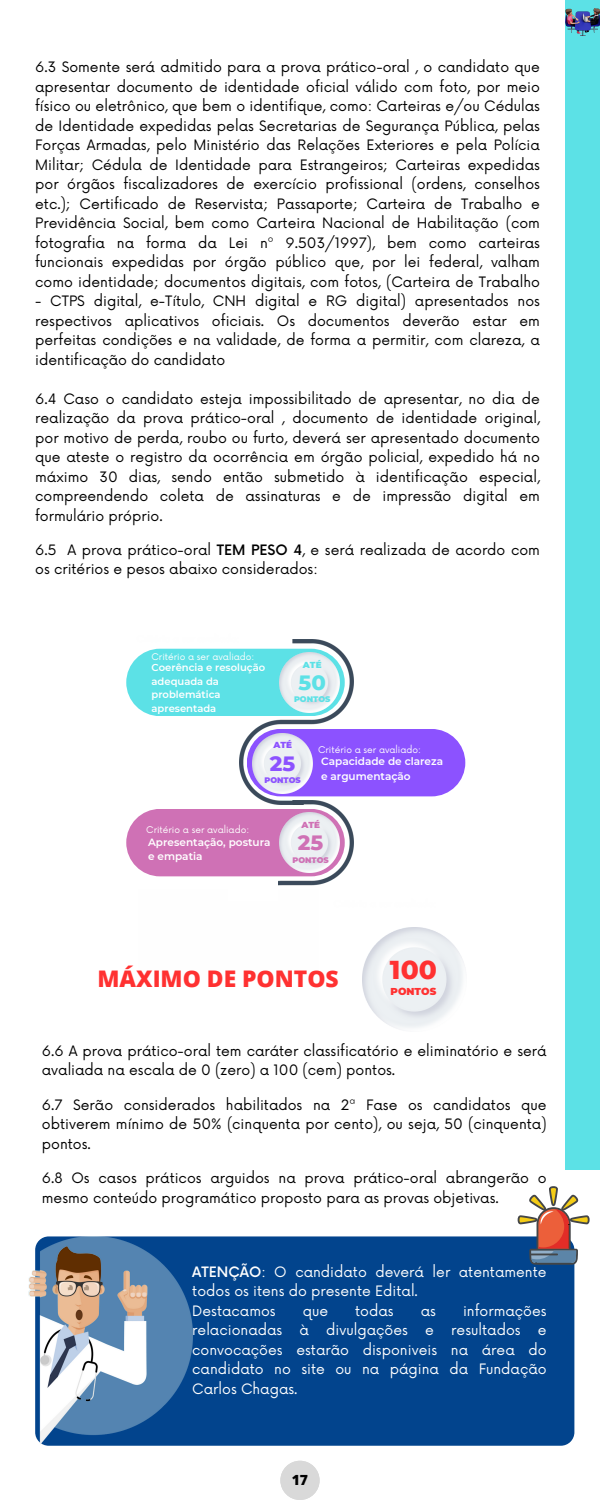
<style>
.page{position:relative;width:600px;height:1500px;background:#fff}
.page>*{position:absolute;margin:0;border:0;box-sizing:border-box;transform-origin:0 0}
.t1{font:800 26.4px "Montserrat";color:#ff3131}
.t2{font:800 22.9px "Open Sans";color:#ff3131}
.t3{font:800 21.1px "Montserrat";color:#cf71b5}
.t4{font:800 21.1px "Montserrat";color:#8c52ff}
.t5{font:800 21.1px "Montserrat";color:#5ce1e6}
.t6{font:14px/19.5px "Now";color:#000;text-align:justify}
.t7{font:14px/19.5px "Now";color:#fefefe}
.t8{font:800 14px "Open Sans";color:#000}
.t9{font:600 10.5px/14.2px "Montserrat";color:#fff}
.t10{font:600 10px/13.5px "Montserrat";color:#fff}
.t11{font:900 10px "Montserrat";color:#ff3131}
.t12{font:9px "Now";color:#fefefe}
.t13{font:900 8.7px "Montserrat";color:#cf71b5}
.t14{font:900 8.7px "Montserrat";color:#8c52ff}
.t15{font:900 8.7px "Montserrat";color:#5ce1e6}
.t16{font:900 8px "Montserrat";color:#cf71b5}
.t17{font:900 8px "Montserrat";color:#8c52ff}
.t18{font:900 8px "Montserrat";color:#5ce1e6}
.s1{font-weight:500}
</style>
<div class="page">
<div style="left:566px;top:0;width:34px;height:1170px;background:#5ce1e6"></div>
<img style="left:566px;top:9px;width:34px;height:27px">
<svg style="left:280px;top:1461px;width:39px;height:39px"></svg>
<img style="left:239px;top:640px;width:115px;height:160px">
<img style="left:239px;top:800px;width:115px;height:86px">
<div style="left:126px;top:649px;width:219px;height:67px;background:#5ce1e6;border-radius:34px"></div>
<img style="left:280px;top:652px;width:60px;height:60px">
<div style="left:126px;top:809px;width:219px;height:67px;background:#cf71b5;border-radius:34px"></div>
<div style="left:247px;top:729px;width:218px;height:67px;background:#8c52ff;border-radius:34px"></div>
<img style="left:252px;top:733px;width:60px;height:60px">
<img style="left:280px;top:813px;width:60px;height:60px">
<img style="left:362px;top:927px;width:102px;height:102px">
<div style="left:228px;top:879px;width:50px;height:22px;background:#fff"></div>
<div style="left:44px;top:1236px;width:530px;height:210px;background:#02448d"></div>
<img style="left:28px;top:1236px;width:164px;height:209px">
<svg style="left:518px;top:1186px;width:72px;height:79px"></svg>
<p class="t6" style="left:35px;top:58px;width:506px">6.3 Somente será admitido para a prova prático-oral , o candidato que apresentar documento de identidade oficial válido com foto, por meio físico ou eletrônico, que bem o identifique, como: Carteiras e/ou Cédulas de Identidade expedidas pelas Secretarias de Segurança Pública, pelas Forças Armadas, pelo Ministério das Relações Exteriores e pela Polícia Militar; Cédula de Identidade para Estrangeiros; Carteiras expedidas por órgãos fiscalizadores de exercício profissional (ordens, conselhos etc.); Certificado de Reservista; Passaporte; Carteira de Trabalho e Previdência Social, bem como Carteira Nacional de Habilitação (com fotografia na forma da Lei nº 9.503/1997), bem como carteiras funcionais expedidas por órgão público que, por lei federal, valham como identidade; documentos digitais, com fotos, (Carteira de Trabalho</p>
<p class="t6" style="left:35px;top:292px;width:506px">- CTPS digital, e-Título, CNH digital e RG digital) apresentados nos respectivos aplicativos oficiais. Os documentos deverão estar em perfeitas condições e na validade, de forma a permitir, com clareza, a identificação do candidato</p>
<p class="t6" style="left:35px;top:390px;width:506px">6.4 Caso o candidato esteja impossibilitado de apresentar, no dia de realização da prova prático-oral , documento de identidade original, por motivo de perda, roubo ou furto, deverá ser apresentado documento que ateste o registro da ocorrência em órgão policial, expedido há no máximo 30 dias, sendo então submetido à identificação especial, compreendendo coleta de assinaturas e de impressão digital em formulário próprio.</p>
<p class="t6" style="left:35px;top:541px;width:506px">6.5 A prova prático-oral <span class="s1">TEM PESO 4</span>, e será realizada de acordo com os critérios e pesos abaixo considerados:</p>
<p class="t12" style="left:152px;top:652px;width:104px">Critério a ser avaliado:</p>
<p class="t10" style="left:152px;top:661px;width:115px">Coerência e resolução adequada da problemática apresentada</p>
<p class="t15" style="left:303px;top:659px;width:20px">ATÉ</p>
<p class="t5" style="left:299px;top:670px;width:29px">50</p>
<p class="t18" style="left:294px;top:694px;width:38px">PONTOS</p>
<p class="t14" style="left:273px;top:740px;width:20px">ATÉ</p>
<p class="t4" style="left:270px;top:750px;width:27px">25</p>
<p class="t17" style="left:264px;top:776px;width:38px">PONTOS</p>
<p class="t12" style="left:318px;top:745px;width:104px">Critério a ser avaliado:</p>
<p class="t9" style="left:321px;top:755px;width:123px">Capacidade de clareza e argumentação</p>
<p class="t12" style="left:146px;top:825px;width:104px">Critério a ser avaliado:</p>
<p class="t9" style="left:148px;top:835px;width:124px">Apresentação, postura e empatia</p>
<p class="t13" style="left:301px;top:819px;width:20px">ATÉ</p>
<p class="t3" style="left:298px;top:830px;width:27px">25</p>
<p class="t16" style="left:292px;top:855px;width:38px">PONTOS</p>
<p class="t2" style="left:97px;top:962px;width:243px">MÁXIMO DE PONTOS</p>
<p class="t1" style="left:390px;top:953px;width:48px">100</p>
<p class="t11" style="left:391px;top:985px;width:47px">PONTOS</p>
<p class="t6" style="left:42px;top:1042px;width:506px">6.6 A prova prático-oral tem caráter classificatório e eliminatório e será avaliada na escala de 0 (zero) a 100 (cem) pontos.</p>
<p class="t6" style="left:42px;top:1096px;width:506px">6.7 Serão considerados habilitados na 2ª Fase os candidatos que obtiverem mínimo de 50% (cinquenta por cento), ou seja, 50 (cinquenta) pontos.</p>
<p class="t6" style="left:42px;top:1169px;width:506px">6.8 Os casos práticos arguidos na prova prático-oral abrangerão o mesmo conteúdo programático proposto para as provas objetivas.</p>
<p class="t7" style="left:192px;top:1263px;width:356px"><span class="s1">ATENÇÃO</span>: O candidato deverá ler atentamente todos os itens do presente Edital.</p>
<p class="t7" style="left:192px;top:1302px;width:85px">Destacamos</p>
<p class="t7" style="left:303px;top:1302px;width:27px">que</p>
<p class="t7" style="left:355px;top:1302px;width:40px">todas</p>
<p class="t7" style="left:421px;top:1302px;width:17px">as</p>
<p class="t7" style="left:192px;top:1302px;width:356px;text-align:justify;text-indent:271px">informações relacionadas à divulgações e resultados e convocações estarão disponiveis na área do candidato no site ou na página da Fundação Carlos Chagas.</p>
<p class="t8" style="left:292px;top:1470px;width:18px">17</p>
</div>
